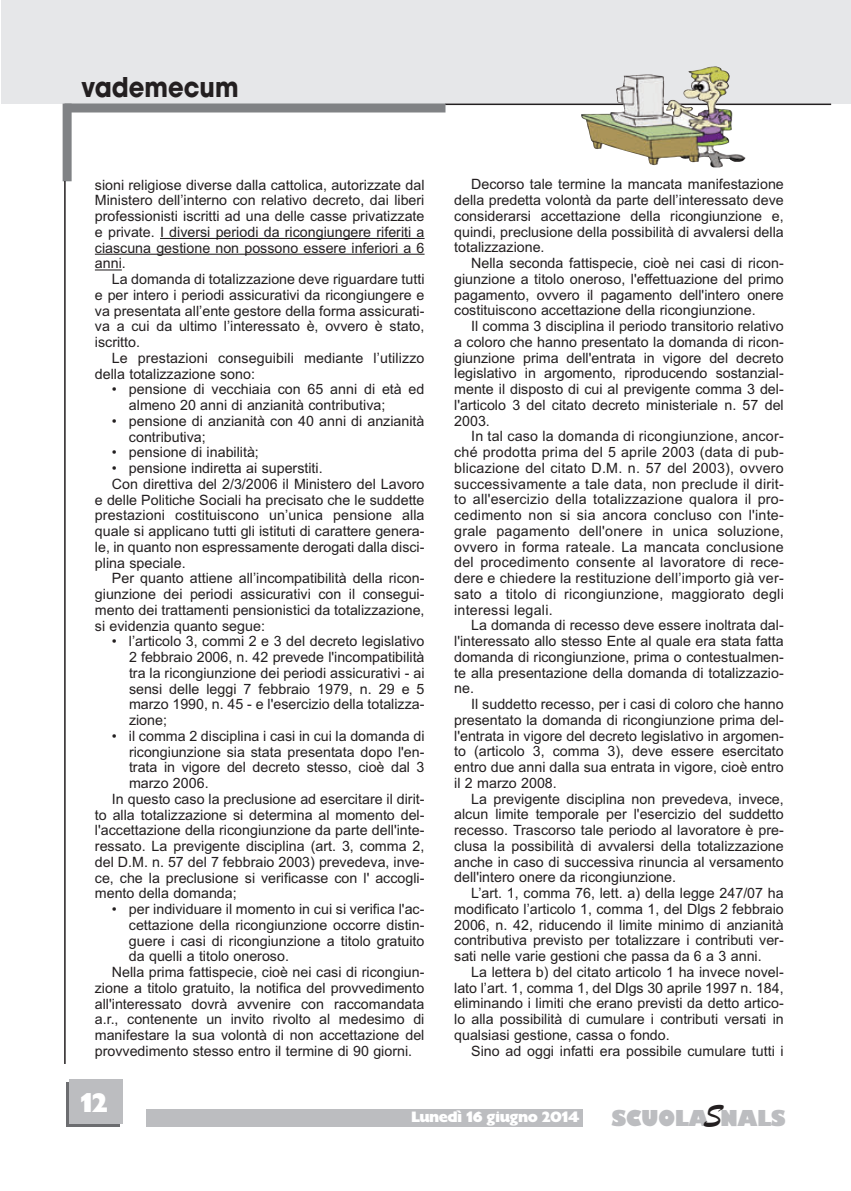
<style>
.page{position:relative;width:851px;height:1191px;background:#fff}
.page>*{position:absolute;margin:0;border:0;box-sizing:border-box;transform-origin:0 0}
.t1{font:34.35px "Brush Script";color:#231f20;scale:.86 1}
.t2{font:700 27px "Avant Garde";color:#231f20;scale:.9 1}
.t3{font:27px "Gill Sans Extra Bold Display";color:#fff}
.t4{font:800 21.45px "Gill Sans";letter-spacing:-.025em;color:#bcbdc0;scale:.94 1}
.t5{font:15px "Gill Sans Extra Bold Display";letter-spacing:-.04em;color:#fff}
.t6{font:14.25px/15.8px "Arial";color:#231f20;text-align:justify}
</style>
<div class="page">
<div style="left:1px;top:1px;width:849px;height:103px;background:#e6e7e9"></div>
<hr style="left:445px;top:104px;width:386px;height:1px;background:#231f20">
<hr style="left:160px;top:238px;width:264px;height:1px;background:#231f20">
<hr style="left:95px;top:254px;width:329px;height:1px;background:#231f20">
<svg style="left:95px;top:269px;width:27px;height:1px"></svg>
<div style="left:146px;top:1109px;width:436px;height:17px;background:#bcbdc0"></div>
<div style="left:66px;top:1082px;width:53px;height:45px;background:#6c6d70"></div>
<div style="left:69px;top:1079px;width:53px;height:45px;background:#bcbdc0"></div>
<div style="left:64px;top:103px;width:381px;height:9px;background:#808285"></div>
<div style="left:63px;top:104px;width:9px;height:77px;background:#808285"></div>
<hr style="left:64px;top:181px;width:2px;height:883px;background:#231f20">
<img style="left:581px;top:67px;width:164px;height:100px">
<h2 class="t2" style="left:81px;top:77px;width:176px">vademecum</h2>
<p class="t6" style="left:95px;top:177px;width:331px">sioni religiose diverse dalla cattolica, autorizzate dal Ministero dell’interno con relativo decreto, dai liberi professionisti iscritti ad una delle casse privatizzate e private. I diversi periodi da ricongiungere riferiti a ciascuna gestione non possono essere inferiori a 6 anni.</p>
<p class="t6" style="left:95px;top:271px;width:331px;text-indent:17px">La domanda di totalizzazione deve riguardare tutti e per intero i periodi assicurativi da ricongiungere e va presentata all’ente gestore della forma assicurati&shy;va a cui da ultimo l’interessato è, ovvero è stato, iscritto.</p>
<p class="t6" style="left:95px;top:350px;width:331px;text-indent:17px">Le prestazioni conseguibili mediante l’utilizzo della totalizzazione sono:</p>
<p class="t6" style="left:129px;top:381px;width:297px;text-indent:-17px">• pensione di vecchiaia con 65 anni di età ed almeno 20 anni di anzianità contributiva;</p>
<p class="t6" style="left:129px;top:413px;width:297px;text-indent:-17px">• pensione di anzianità con 40 anni di anzianità contributiva;</p>
<p class="t6" style="left:112px;top:444px;width:148px">• pensione di inabilità;</p>
<p class="t6" style="left:112px;top:460px;width:212px">• pensione indiretta ai superstiti.</p>
<p class="t6" style="left:112px;top:476px;width:314px">Con direttiva del 2/3/2006 il Ministero del Lavoro</p>
<p class="t6" style="left:95px;top:492px;width:331px">e delle Politiche Sociali ha precisato che le suddette</p>
<p class="t6" style="left:95px;top:507px;width:331px">prestazioni costituiscono un’unica pensione alla</p>
<p class="t6" style="left:95px;top:523px;width:331px">quale si applicano tutti gli istituti di carattere genera-</p>
<p class="t6" style="left:95px;top:539px;width:331px">le, in quanto non espressamente derogati dalla disci-</p>
<p class="t6" style="left:95px;top:555px;width:92px">plina speciale.</p>
<p class="t6" style="left:112px;top:570px;width:314px">Per quanto attiene all’incompatibilità della ricon-</p>
<p class="t6" style="left:95px;top:586px;width:331px">giunzione dei periodi assicurativi con il consegui-</p>
<p class="t6" style="left:95px;top:602px;width:331px">mento dei trattamenti pensionistici da totalizzazione,</p>
<p class="t6" style="left:95px;top:618px;width:171px">si evidenzia quanto segue:</p>
<p class="t6" style="left:129px;top:633px;width:297px;text-indent:-17px">• l’articolo 3, commi 2 e 3 del decreto legislativo 2 febbraio 2006, n. 42 prevede l'incompatibilità tra la ricongiunzione dei periodi assicurativi - ai sensi delle leggi 7 febbraio 1979, n. 29 e 5 marzo 1990, n. 45 - e l'esercizio della totalizza&shy;zione;</p>
<p class="t6" style="left:112px;top:728px;width:314px">• il comma 2 disciplina i casi in cui la domanda di</p>
<p class="t6" style="left:129px;top:744px;width:297px">ricongiunzione sia stata presentata dopo l'en-</p>
<p class="t6" style="left:129px;top:759px;width:297px">trata in vigore del decreto stesso, cioè dal 3</p>
<p class="t6" style="left:129px;top:775px;width:81px">marzo 2006.</p>
<p class="t6" style="left:112px;top:791px;width:314px">In questo caso la preclusione ad esercitare il dirit-</p>
<p class="t6" style="left:95px;top:807px;width:331px">to alla totalizzazione si determina al momento del-</p>
<p class="t6" style="left:95px;top:822px;width:331px">l'accettazione della ricongiunzione da parte dell'inte-</p>
<p class="t6" style="left:95px;top:838px;width:331px">ressato. La previgente disciplina (art. 3, comma 2,</p>
<p class="t6" style="left:95px;top:854px;width:331px">del D.M. n. 57 del 7 febbraio 2003) prevedeva, inve-</p>
<p class="t6" style="left:95px;top:870px;width:331px">ce, che la preclusione si verificasse con l' accogli-</p>
<p class="t6" style="left:95px;top:885px;width:143px">mento della domanda;</p>
<p class="t6" style="left:112px;top:901px;width:314px">• per individuare il momento in cui si verifica l'ac-</p>
<p class="t6" style="left:129px;top:917px;width:297px">cettazione della ricongiunzione occorre distin-</p>
<p class="t6" style="left:129px;top:933px;width:297px">guere i casi di ricongiunzione a titolo gratuito</p>
<p class="t6" style="left:129px;top:948px;width:161px">da quelli a titolo oneroso.</p>
<p class="t6" style="left:112px;top:964px;width:314px">Nella prima fattispecie, cioè nei casi di ricongiun-</p>
<p class="t6" style="left:95px;top:980px;width:331px">zione a titolo gratuito, la notifica del provvedimento</p>
<p class="t6" style="left:95px;top:995px;width:331px">all'interessato dovrà avvenire con raccomandata</p>
<p class="t6" style="left:95px;top:1011px;width:331px">a.r., contenente un invito rivolto al medesimo di</p>
<p class="t6" style="left:95px;top:1027px;width:331px">manifestare la sua volontà di non accettazione del</p>
<p class="t6" style="left:95px;top:1043px;width:319px">provvedimento stesso entro il termine di 90 giorni.</p>
<p class="t6" style="left:454px;top:176px;width:331px;text-indent:17px">Decorso tale termine la mancata manifestazione della predetta volontà da parte dell’interessato deve considerarsi accettazione della ricongiunzione e, quindi, preclusione della possibilità di avvalersi della totalizzazione.</p>
<p class="t6" style="left:454px;top:255px;width:331px;text-indent:17px">Nella seconda fattispecie, cioè nei casi di ricon&shy;giunzione a titolo oneroso, l'effettuazione del primo pagamento, ovvero il pagamento dell'intero onere costituiscono accettazione della ricongiunzione.</p>
<p class="t6" style="left:454px;top:318px;width:331px;text-indent:17px">Il comma 3 disciplina il periodo transitorio relativo a coloro che hanno presentato la domanda di ricon&shy;giunzione prima dell'entrata in vigore del decreto legislativo in argomento, riproducendo sostanzial&shy;mente il disposto di cui al previgente comma 3 del&shy;l'articolo 3 del citato decreto ministeriale n. 57 del 2003.</p>
<p class="t6" style="left:454px;top:428px;width:331px;text-indent:17px">In tal caso la domanda di ricongiunzione, ancor&shy;ché prodotta prima del 5 aprile 2003 (data di pub&shy;blicazione del citato D.M. n. 57 del 2003), ovvero successivamente a tale data, non preclude il dirit&shy;to all'esercizio della totalizzazione qualora il pro&shy;cedimento non si sia ancora concluso con l'inte&shy;grale pagamento dell'onere in unica soluzione, ovvero in forma rateale. La mancata conclusione del procedimento consente al lavoratore di rece&shy;dere e chiedere la restituzione dell’importo già ver&shy;sato a titolo di ricongiunzione, maggiorato degli interessi legali.</p>
<p class="t6" style="left:454px;top:617px;width:331px;text-indent:17px">La domanda di recesso deve essere inoltrata dal&shy;l'interessato allo stesso Ente al quale era stata fatta domanda di ricongiunzione, prima o contestualmen&shy;te alla presentazione della domanda di totalizzazio&shy;ne.</p>
<p class="t6" style="left:454px;top:696px;width:331px;text-indent:17px">Il suddetto recesso, per i casi di coloro che hanno presentato la domanda di ricongiunzione prima del&shy;l'entrata in vigore del decreto legislativo in argomen&shy;to (articolo 3, comma 3), deve essere esercitato entro due anni dalla sua entrata in vigore, cioè entro il 2 marzo 2008.</p>
<p class="t6" style="left:454px;top:791px;width:331px;text-indent:17px">La previgente disciplina non prevedeva, invece, alcun limite temporale per l'esercizio del suddetto recesso. Trascorso tale periodo al lavoratore è pre&shy;clusa la possibilità di avvalersi della totalizzazione anche in caso di successiva rinuncia al versamento dell'intero onere da ricongiunzione.</p>
<p class="t6" style="left:454px;top:885px;width:331px;text-indent:17px">L’art. 1, comma 76, lett. a) della legge 247/07 ha modificato l’articolo 1, comma 1, del Dlgs 2 febbraio 2006, n. 42, riducendo il limite minimo di anzianità contributiva previsto per totalizzare i contributi ver&shy;sati nelle varie gestioni che passa da 6 a 3 anni.</p>
<p class="t6" style="left:454px;top:964px;width:331px;text-indent:17px">La lettera b) del citato articolo 1 ha invece novel&shy;lato l’art. 1, comma 1, del Dlgs 30 aprile 1997 n. 184, eliminando i limiti che erano previsti da detto artico&shy;lo alla possibilità di cumulare i contributi versati in qualsiasi gestione, cassa o fondo.</p>
<p class="t6" style="left:471px;top:1043px;width:314px">Sino ad oggi infatti era possibile cumulare tutti i</p>
<h2 class="t3" style="left:80px;top:1093px;width:30px">12</h2>
<h1 class="t1" style="left:703px;top:1093px;width:24px">S</h1>
<p class="t5" style="left:411px;top:1111px;width:170px">Lunedì 16 giugno 2014</p>
<h3 class="t4" style="left:611px;top:1105px;width:186px">SCUOLA NALS</h3>
</div>
